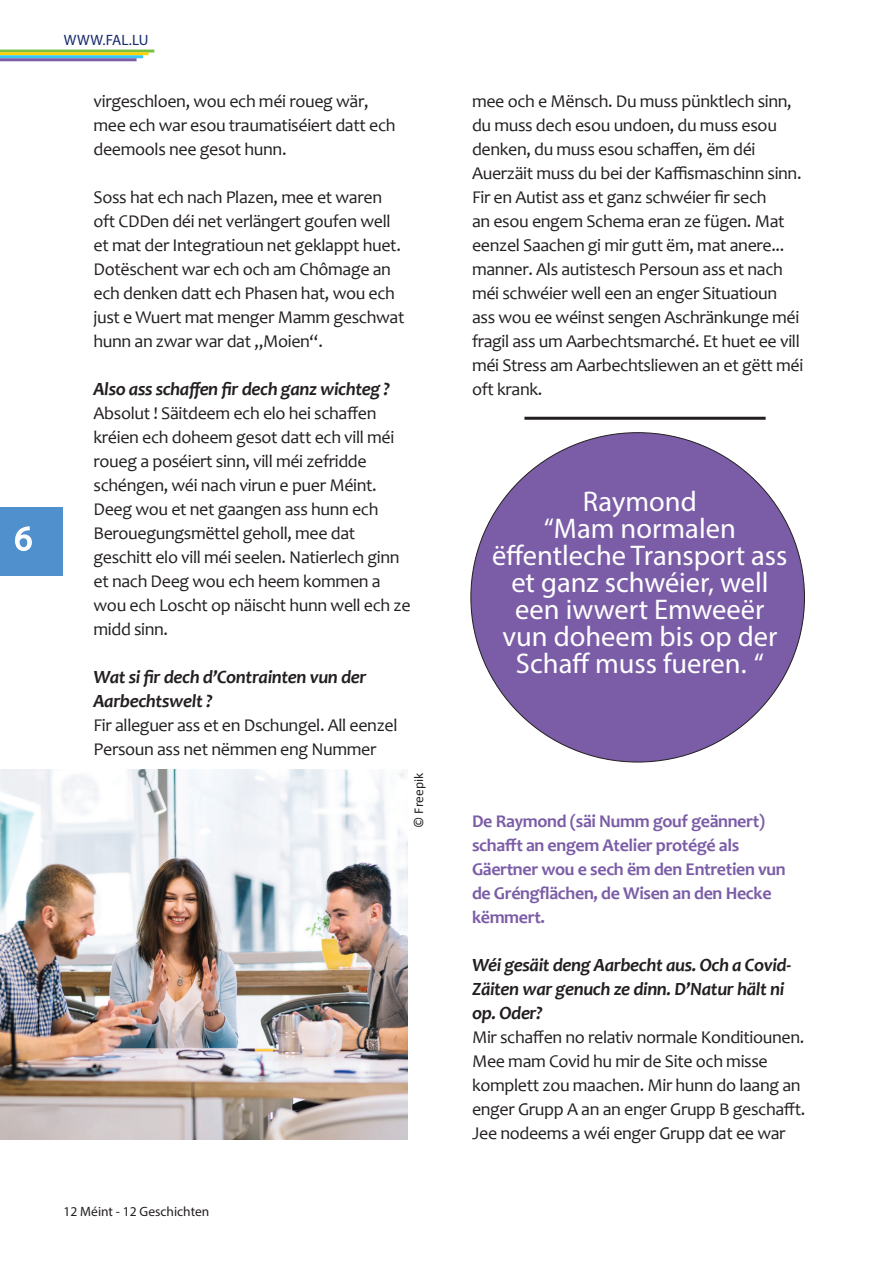
<style>
.page{position:relative;width:893px;height:1263px;background:#fff}
.page>*{position:absolute;margin:0;border:0;box-sizing:border-box;transform-origin:0 0}
.t1{font:34.5px "Myriad Pro";color:#fff}
.t2{font:28.5px/27px "Myriad Pro";color:#fff;text-align:center}
.t3{font:italic 700 18.75px/24px "Candara";letter-spacing:-.02em;color:#231f20}
.t4{font:18px/24px "Candara";letter-spacing:-.02em;color:#231f20}
.t5{font:700 18px/24px "Candara";letter-spacing:-.02em;color:#7b5da7}
.t6{font:15px "Myriad Pro";letter-spacing:.02em;color:#172a6c}
.t7{font:13.5px "Myriad Pro";color:#231f20}
.t8{font:13.5px "Calibri";color:#231f20}
</style>
<div class="page">
<div style="left:0;top:507px;width:63px;height:68px;background:#5090cc"></div>
<svg style="left:15px;top:526px;width:17px;height:25px"></svg>
<hr style="left:0;top:50px;width:154px;height:3px;background:#79c142">
<hr style="left:0;top:52px;width:149px;height:3px;background:#fcd406">
<hr style="left:0;top:55px;width:143px;height:3px;background:#38c6f4">
<hr style="left:0;top:58px;width:137px;height:3px;background:#7a5ca7">
<img style="left:0;top:769px;width:407px;height:370px">
<hr style="left:524px;top:417px;width:242px;height:3px;background:#231f20">
<div style="left:471px;top:433px;width:333px;height:329px;background:#7b5da7;border-radius:50%"></div>
<h1 class="t1" style="left:15px;top:517px;width:19px">6</h1>
<p class="t6" style="left:64px;top:31px;width:86px">WWW.FAL.LU</p>
<p class="t4" style="left:94px;top:89px;width:304px">virgeschloen, wou ech méi roueg wär, mee ech war esou traumatiséiert datt ech deemools nee gesot hunn.</p>
<p class="t4" style="left:94px;top:185px;width:312px">Soss hat ech nach Plazen, mee et waren oft CDDen déi net verlängert goufen well et mat der Integratioun net geklappt huet.<br>Dotëschent war ech och am Chômage an ech denken datt ech Phasen hat, wou ech just e Wuert mat menger Mamm geschwat hunn an zwar war dat „Moien“.</p>
<p class="t3" style="left:94px;top:376px;width:298px">Also ass schaffen fir dech ganz wichteg ?</p>
<p class="t4" style="left:94px;top:401px;width:319px">Absolut ! Säitdeem ech elo hei schaffen kréien ech doheem gesot datt ech vill méi roueg a poséiert sinn, vill méi zefridde schéngen, wéi nach virun e puer Méint.<br>Deeg wou et net gaangen ass hunn ech Berouegungsmëttel geholl, mee dat geschitt elo vill méi seelen. Natierlech ginn et nach Deeg wou ech heem kommen a wou ech Loscht op näischt hunn well ech ze midd sinn.</p>
<p class="t3" style="left:94px;top:664px;width:274px">Wat si fir dech d’Contrainten vun der<br>Aarbechtswelt ?</p>
<p class="t4" style="left:94px;top:713px;width:305px">Fir alleguer ass et en Dschungel. All eenzel<br>Persoun ass net nëmmen eng Nummer</p>
<p class="t8" style="left:410px;top:828px;width:56px;rotate:-90deg">© Freepik</p>
<p class="t7" style="left:64px;top:1203px;width:147px">12 Méint - 12 Geschichten</p>
<p class="t4" style="left:472px;top:89px;width:333px">mee och e Mënsch. Du muss pünktlech sinn, du muss dech esou undoen, du muss esou denken, du muss esou schaffen, ëm déi Auerzäit muss du bei der Kaffismaschinn sinn.<br>Fir en Autist ass et ganz schwéier fir sech<br>an esou engem Schema eran ze fügen. Mat eenzel Saachen gi mir gutt ëm, mat anere... manner. Als autistesch Persoun ass et nach méi schwéier well een an enger Situatioun ass wou ee wéinst sengen Aschränkunge méi fragil ass um Aarbechtsmarché. Et huet ee vill méi Stress am Aarbechtsliewen an et gëtt méi oft krank.</p>
<h2 class="t2" style="left:492px;top:488px;width:297px">Raymond<br>“Mam normalen ëffentleche Transport ass et ganz schwéier, well een iwwert Emweeër vun doheem bis op der<br>Schaff muss fueren. “</h2>
<p class="t5" style="left:472px;top:809px;width:315px">De Raymond (säi Numm gouf geännert) schafft an engem Atelier protégé als<br>Gäertner wou e sech ëm den Entretien vun de Gréngflächen, de Wisen an den Hecke këmmert.</p>
<p class="t3" style="left:472px;top:952px;width:321px">Wéi gesäit deng Aarbecht aus. Och a Covid-<br>Zäiten war genuch ze dinn. D’Natur hält ni op. Oder?</p>
<p class="t4" style="left:472px;top:1025px;width:335px">Mir schaffen no relativ normale Konditiounen.<br>Mee mam Covid hu mir de Site och misse komplett zou maachen. Mir hunn do laang an enger Grupp A an an enger Grupp B geschafft.<br>Jee nodeems a wéi enger Grupp dat ee war</p>
</div>
